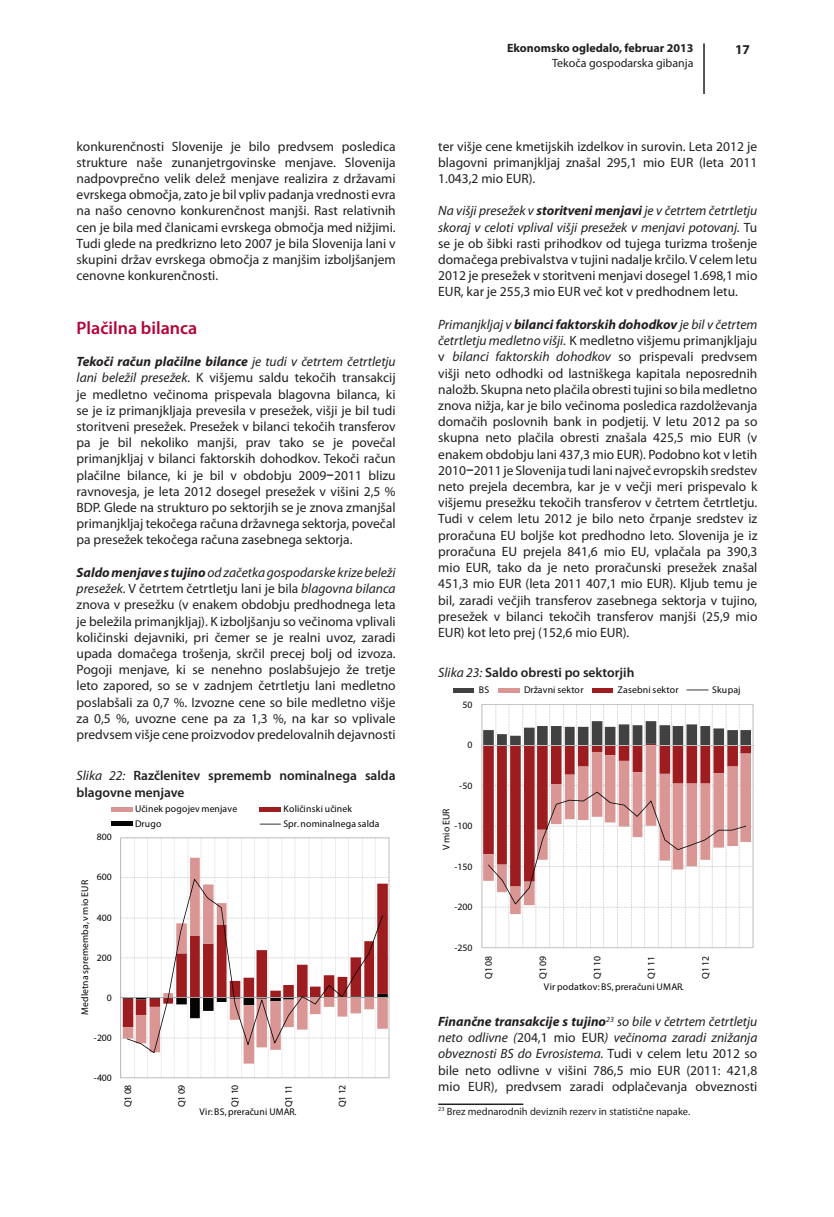
<style>
.page{position:relative;width:834px;height:1217px;background:#fff}
.page>*{position:absolute;margin:0;border:0;box-sizing:border-box;transform-origin:0 0}
.podnaslov{font:600 18px "Myriad Pro";color:#b30437}
.t1{font:13.5px/16.2px "Myriad Pro";color:#231f20;text-align:justify}
.t2{font:600 13.5px/16.2px "Myriad Pro";color:#231f20}
.t3{font:700 13.5px "Myriad Pro";color:#231f20}
.t4{font:700 12px "Myriad Pro";color:#231f20}
.t5{font:12px "Myriad Pro";color:#231f20}
.t6{font:10.5px "Myriad Pro";color:#231f20}
.t7{font:9.75px "Myriad Pro";letter-spacing:.01em;color:#050504}
.s1{font-weight:700;font-style:italic}
.s2{font-style:italic}
.s3{font-family:"Arial"}
.s4{font-weight:400;font-style:italic}
</style>
<div class="page">
<hr style="left:703px;top:43px;width:1px;height:51px;background:#231f20">
<hr style="left:438px;top:1103px;width:85px;height:1px;background:#231f20">
<svg style="left:121px;top:837px;width:268px;height:240px"></svg>
<svg style="left:123px;top:857px;width:265px;height:206px"></svg>
<hr style="left:120px;top:837px;width:1px;height:240px;background:#c0bfbf">
<hr style="left:121px;top:996px;width:268px;height:1px;background:#a6a6a5">
<svg style="left:127px;top:878px;width:256px;height:174px"></svg>
<div style="left:111px;top:806px;width:21px;height:5px;background:#d99694"></div>
<div style="left:260px;top:806px;width:21px;height:5px;background:#9d1c1f"></div>
<hr style="left:111px;top:821px;width:21px;height:4px;background:#050504">
<svg style="left:260px;top:823px;width:21px;height:1px"></svg>
<svg style="left:481px;top:704px;width:272px;height:243px"></svg>
<svg style="left:483px;top:904px;width:267px;height:9px"></svg>
<hr style="left:482px;top:744px;width:271px;height:1px;background:#c0bfbf">
<svg style="left:483px;top:721px;width:267px;height:183px"></svg>
<div style="left:453px;top:687px;width:21px;height:5px;background:#414141"></div>
<div style="left:498px;top:687px;width:22px;height:5px;background:#d99694"></div>
<div style="left:592px;top:687px;width:21px;height:5px;background:#9d1c1f"></div>
<svg style="left:686px;top:689px;width:22px;height:1px"></svg>
<p class="t1" style="left:77px;top:138px;width:320px">konkurenčnosti Slovenije je bilo predvsem posledica strukture naše zunanjetrgovinske menjave. Slovenija nadpovprečno velik delež menjave realizira z državami evrskega območja, zato je bil vpliv padanja vrednosti evra na našo cenovno konkurenčnost manjši. Rast relativnih cen je bila med članicami evrskega območja med nižjimi.<br>Tudi glede na predkrizno leto 2007 je bila Slovenija lani v skupini držav evrskega območja z manjšim izboljšanjem cenovne konkurenčnosti.</p>
<p class="podnaslov" style="left:77px;top:316px;width:122px">Plačilna bilanca</p>
<p class="t1" style="left:77px;top:353px;width:320px"><span class="s1">Tekoči račun plačilne bilance</span> <span class="s2">je tudi v četrtem četrtletju lani beležil presežek.</span> K višjemu saldu tekočih transakcij je medletno večinoma prispevala blagovna bilanca, ki se je iz primanjkljaja prevesila v presežek, višji je bil tudi storitveni presežek. Presežek v bilanci tekočih transferov pa je bil nekoliko manjši, prav tako se je povečal primanjkljaj v bilanci faktorskih dohodkov. Tekoči račun plačilne bilance, ki je bil v obdobju 2009<span class="s3">−</span>2011 blizu ravnovesja, je leta 2012 dosegel presežek v višini 2,5 % BDP. Glede na strukturo po sektorjih se je znova zmanjšal primanjkljaj tekočega računa državnega sektorja, povečal pa presežek tekočega računa zasebnega sektorja.</p>
<p class="t1" style="left:77px;top:564px;width:320px"><span class="s1">Saldo menjave s tujino</span> <span class="s2">od začetka gospodarske krize beleži presežek</span>. V četrtem četrtletju lani je bila <span class="s2">blagovna bilanca </span>znova v presežku (v enakem obdobju predhodnega leta je beležila primanjkljaj). K izboljšanju so večinoma vplivali količinski dejavniki, pri čemer se je realni uvoz, zaradi upada domačega trošenja, skrčil precej bolj od izvoza.<br>Pogoji menjave, ki se nenehno poslabšujejo že tretje leto zapored, so se v zadnjem četrtletju lani medletno poslabšali za 0,7 %. Izvozne cene so bile medletno višje za 0,5 %, uvozne cene pa za 1,3 %, na kar so vplivale predvsem višje cene proizvodov predelovalnih dejavnosti</p>
<p class="t2" style="left:77px;top:767px;width:320px"><span class="s4">Slika 22:</span> Razčlenitev sprememb nominalnega salda blagovne menjave</p>
<p class="t7" style="left:97px;top:831px;width:16px">800</p>
<p class="t7" style="left:97px;top:871px;width:16px">600</p>
<p class="t7" style="left:79px;top:1014px;width:136px;rotate:-90deg">Medletna sprememba, v mio EUR</p>
<p class="t7" style="left:97px;top:911px;width:16px">400</p>
<p class="t7" style="left:97px;top:950px;width:16px">200</p>
<p class="t7" style="left:107px;top:990px;width:6px">0</p>
<p class="t7" style="left:94px;top:1030px;width:19px">-200</p>
<p class="t7" style="left:135px;top:802px;width:104px">Učinek pogojev menjave</p>
<p class="t7" style="left:283px;top:802px;width:70px">Količinski učinek</p>
<p class="t7" style="left:135px;top:817px;width:28px">Drugo</p>
<p class="t7" style="left:283px;top:817px;width:98px">Spr.nominalnega salda</p>
<p class="t7" style="left:94px;top:1070px;width:19px">-400</p>
<p class="t7" style="left:122px;top:1107px;width:24px;rotate:-90deg">Q1 08</p>
<p class="t7" style="left:175px;top:1107px;width:24px;rotate:-90deg">Q1 09</p>
<p class="t7" style="left:229px;top:1107px;width:24px;rotate:-90deg">Q1 10</p>
<p class="t7" style="left:282px;top:1107px;width:24px;rotate:-90deg">Q1 11</p>
<p class="t7" style="left:336px;top:1107px;width:24px;rotate:-90deg">Q1 12</p>
<p class="t7" style="left:200px;top:1105px;width:98px">Vir:BS, preračuni UMAR.</p>
<p class="t4" style="left:507px;top:41px;width:188px">Ekonomsko ogledalo, februar 2013</p>
<p class="t3" style="left:735px;top:40px;width:16px">17</p>
<p class="t5" style="left:552px;top:55px;width:143px">Tekoča gospodarska gibanja</p>
<p class="t1" style="left:438px;top:138px;width:320px">ter višje cene kmetijskih izdelkov in surovin. Leta 2012 je blagovni primanjkljaj znašal 295,1 mio EUR (leta 2011<br>1.043,2 mio EUR).</p>
<p class="t1" style="left:438px;top:202px;width:320px"><span class="s2">Na višji presežek v</span> <span class="s1">storitveni menjavi</span> <span class="s2">je v četrtem četrtletju skoraj v celoti vplival višji presežek v menjavi potovanj.</span> Tu se je ob šibki rasti prihodkov od tujega turizma trošenje domačega prebivalstva v tujini nadalje krčilo. V celem letu 2012 je presežek v storitveni menjavi dosegel 1.698,1 mio EUR, kar je 255,3 mio EUR več kot v predhodnem letu.</p>
<p class="t1" style="left:438px;top:316px;width:320px"><span class="s2">Primanjkljaj v</span> <span class="s1">bilanci faktorskih dohodkov</span> <span class="s2">je bil v četrtem četrtletju medletno višji.</span> K medletno višjemu primanjkljaju v <span class="s2">bilanci faktorskih dohodkov</span> so prispevali predvsem višji neto odhodki od lastniškega kapitala neposrednih naložb. Skupna neto plačila obresti tujini so bila medletno znova nižja, kar je bilo večinoma posledica razdolževanja domačih poslovnih bank in podjetij. V letu 2012 pa so skupna neto plačila obresti znašala 425,5 mio EUR (v enakem obdobju lani 437,3 mio EUR). Podobno kot v letih 2010<span class="s3">−</span>2011 je Slovenija tudi lani največ evropskih sredstev neto prejela decembra, kar je v večji meri prispevalo k višjemu presežku tekočih transferov v četrtem četrtletju.<br>Tudi v celem letu 2012 je bilo neto črpanje sredstev iz proračuna EU boljše kot predhodno leto. Slovenija je iz proračuna EU prejela 841,6 mio EU, vplačala pa 390,3 mio EUR, tako da je neto proračunski presežek znašal 451,3 mio EUR (leta 2011 407,1 mio EUR). Kljub temu je bil, zaradi večjih transferov zasebnega sektorja v tujino, presežek v bilanci tekočih transferov manjši (25,9 mio EUR) kot leto prej (152,6 mio EUR).</p>
<p class="t2" style="left:438px;top:663px;width:197px"><span class="s4">Slika 23:</span> Saldo obresti po sektorjih</p>
<p class="t7" style="left:478px;top:683px;width:12px">BS</p>
<p class="t7" style="left:524px;top:683px;width:61px">Državni sektor</p>
<p class="t7" style="left:617px;top:683px;width:63px">Zasebni sektor</p>
<p class="t7" style="left:712px;top:683px;width:30px">Skupaj</p>
<p class="t7" style="left:462px;top:698px;width:11px">50</p>
<p class="t7" style="left:467px;top:738px;width:7px">0</p>
<p class="t7" style="left:459px;top:779px;width:15px">-50</p>
<p class="t7" style="left:440px;top:849px;width:43px;rotate:-90deg">V mio EUR</p>
<p class="t7" style="left:454px;top:819px;width:20px">-100</p>
<p class="t7" style="left:454px;top:860px;width:20px">-150</p>
<p class="t7" style="left:454px;top:900px;width:20px">-200</p>
<p class="t7" style="left:454px;top:941px;width:20px">-250</p>
<p class="t7" style="left:482px;top:978px;width:24px;rotate:-90deg">Q1 08</p>
<p class="t7" style="left:536px;top:978px;width:24px;rotate:-90deg">Q1 09</p>
<p class="t7" style="left:591px;top:978px;width:24px;rotate:-90deg">Q1 10</p>
<p class="t7" style="left:645px;top:978px;width:24px;rotate:-90deg">Q1 11</p>
<p class="t7" style="left:699px;top:978px;width:24px;rotate:-90deg">Q1 12</p>
<p class="t7" style="left:544px;top:980px;width:141px">Vir podatkov: BS, preračuni UMAR.</p>
<p class="t1" style="left:438px;top:1012px;width:320px"><span class="s1">Finančne transakcije s tujino</span><sup>23</sup> <span class="s2">so bile v četrtem četrtletju neto odlivne (</span>204,1 mio EUR<span class="s2">) večinoma zaradi znižanja obveznosti BS do Evrosistema.</span> Tudi v celem letu 2012 so bile neto odlivne v višini 786,5 mio EUR (2011: 421,8 mio EUR), predvsem zaradi odplačevanja obveznosti</p>
<p class="t6" style="left:438px;top:1104px;width:253px"><sup>23</sup> Brez mednarodnih deviznih rezerv in statistične napake.</p>
</div>
